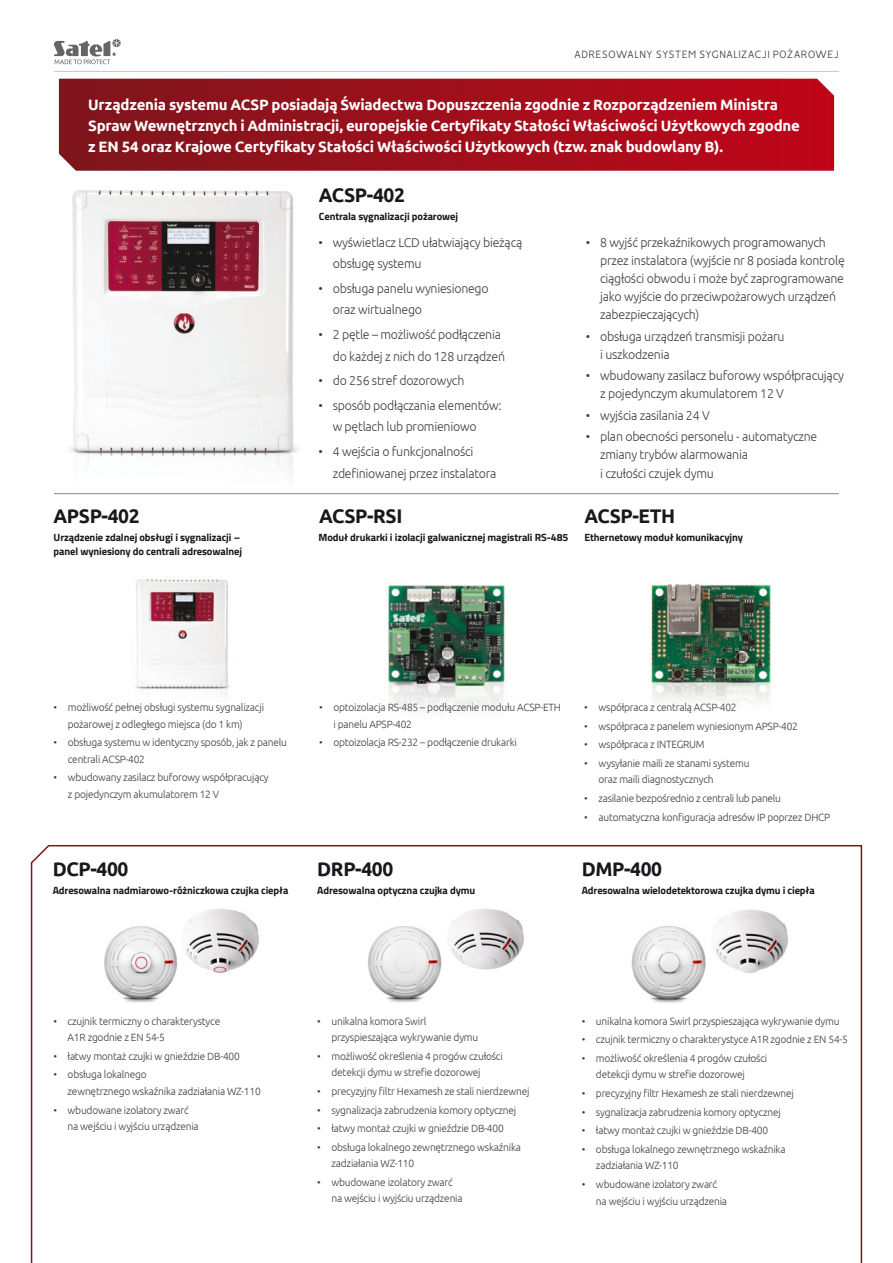
<style>
.page{position:relative;width:893px;height:1263px;background:#fff}
.page>*{position:absolute;margin:0;border:0;box-sizing:border-box;transform-origin:0 0}
.t1{font:700 19.8px "Ubuntu";letter-spacing:-.02em;color:#1a171c}
.t2{font:700 15px/21px "Ubuntu";letter-spacing:-.015em;color:#fff}
.t3{font:300 12.75px/18.1px "Ubuntu";letter-spacing:-.02em;color:#3e3e40}
.t4{font:300 12px "Vision";letter-spacing:.01em;color:#3e3e40}
.t5{font:300 10.5px/16.5px "Ubuntu";letter-spacing:-.02em;color:#3e3e40}
.t6{font:700 10.5px/13.5px "Cairo";letter-spacing:-.01em;color:#1a171c}
</style>
<div class="page">
<img style="left:70px;top:190px;width:228px;height:286px">
<svg style="left:30px;top:845px;width:833px;height:418px"></svg>
<hr style="left:54px;top:493px;width:785px;height:1px;background:#87888a">
<svg style="left:54px;top:39px;width:67px;height:25px"></svg>
<hr style="left:54px;top:71px;width:785px;height:1px;background:#c6c7c9">
<svg style="left:59px;top:79px;width:775px;height:92px;background:#9e101c"></svg>
<img style="left:651px;top:584px;width:120px;height:119px">
<img style="left:136px;top:579px;width:94px;height:117px">
<img style="left:387px;top:585px;width:118px;height:126px">
<img style="left:96px;top:903px;width:169px;height:110px">
<img style="left:361px;top:903px;width:168px;height:110px">
<img style="left:625px;top:903px;width:168px;height:110px">
<p class="t4" style="left:574px;top:48px;width:266px">ADRESOWALNY SYSTEM SYGNALIZACJI POŻAROWEJ</p>
<p class="t2" style="left:88px;top:94px;width:713px">Urządzenia systemu ACSP posiadają Świadectwa Dopuszczenia zgodnie z Rozporządzeniem Ministra<br>Spraw Wewnętrznych i Administracji, europejskie Certyfikaty Stałości Właściwości Użytkowych zgodne z EN 54 oraz Krajowe Certyfikaty Stałości Właściwości Użytkowych (tzw. znak budowlany B).</p>
<h1 class="t1" style="left:319px;top:183px;width:87px">ACSP-402</h1>
<p class="t3" style="left:333px;top:232px;width:191px;line-height:21.3px;text-indent:-14px">• wyświetlacz LCD ułatwiający bieżącą obsługę systemu</p>
<p class="t3" style="left:333px;top:278px;width:157px;line-height:21.3px;text-indent:-14px">• obsługa panelu wyniesionego oraz wirtualnego</p>
<p class="t3" style="left:333px;top:324px;width:174px;line-height:21.3px;text-indent:-14px">• 2 pętle – możliwość podłączenia do każdej z nich do 128 urządzeń</p>
<p class="t3" style="left:318px;top:371px;width:147px">• do 256 stref dozorowych</p>
<p class="t3" style="left:333px;top:395px;width:170px;line-height:21.3px;text-indent:-14px">• sposób podłączania elementów: w pętlach lub promieniowo</p>
<p class="t3" style="left:333px;top:441px;width:165px;line-height:21.3px;text-indent:-14px">• 4 wejścia o funkcjonalności zdefiniowanej przez instalatora</p>
<p class="t6" style="left:319px;top:210px;width:141px">Centrala sygnalizacji pożarowej</p>
<p class="t3" style="left:600px;top:233px;width:246px;text-indent:-14px">• 8 wyjść przekaźnikowych programowanych przez instalatora (wyjście nr 8 posiada kontrolę ciągłości obwodu i może być zaprogramowane jako wyjście do przeciwpożarowych urządzeń zabezpieczających)</p>
<p class="t3" style="left:600px;top:327px;width:186px;text-indent:-14px">• obsługa urządzeń transmisji pożaru i uszkodzenia</p>
<p class="t3" style="left:600px;top:366px;width:245px;text-indent:-14px">• wbudowany zasilacz buforowy współpracujący z pojedynczym akumulatorem 12 V</p>
<p class="t3" style="left:586px;top:406px;width:125px">• wyjścia zasilania 24 V</p>
<p class="t3" style="left:600px;top:427px;width:219px;text-indent:-14px">• plan obecności personelu - automatyczne zmiany trybów alarmowania<br>i czułości czujek dymu</p>
<h1 class="t1" style="left:54px;top:504px;width:88px">APSP-402</h1>
<h1 class="t1" style="left:319px;top:504px;width:85px">ACSP-RSI</h1>
<h1 class="t1" style="left:584px;top:504px;width:92px">ACSP-ETH</h1>
<p class="t6" style="left:54px;top:531px;width:190px">Urządzenie zdalnej obsługi i sygnalizacji – panel wyniesiony do centrali adresowalnej</p>
<p class="t6" style="left:584px;top:531px;width:160px">Ethernetowy moduł komunikacyjny</p>
<p class="t6" style="left:318px;top:531px;width:251px">Moduł drukarki i izolacji galwanicznej magistrali RS-485</p>
<p class="t5" style="left:68px;top:699px;width:198px;text-indent:-14px">• możliwość pełnej obsługi systemu sygnalizacji pożarowej z odległego miejsca (do 1 km)</p>
<p class="t5" style="left:68px;top:734px;width:221px;text-indent:-14px">• obsługa systemu w identyczny sposób, jak z panelu centrali ACSP-402</p>
<p class="t5" style="left:68px;top:769px;width:202px;text-indent:-14px">• wbudowany zasilacz buforowy współpracujący z pojedynczym akumulatorem 12 V</p>
<p class="t5" style="left:333px;top:699px;width:229px;text-indent:-14px">• optoizolacja RS-485 – podłączenie modułu ACSP-ETH i panelu APSP-402</p>
<p class="t5" style="left:319px;top:734px;width:199px">• optoizolacja RS-232 – podłączenie drukarki</p>
<p class="t5" style="left:584px;top:699px;width:154px">• współpraca z centralą ACSP-402</p>
<p class="t5" style="left:584px;top:717px;width:215px">• współpraca z panelem wyniesionym APSP-402</p>
<p class="t5" style="left:584px;top:736px;width:122px">• współpraca z INTEGRUM</p>
<p class="t5" style="left:598px;top:755px;width:153px;text-indent:-14px">• wysyłanie maili ze stanami systemu oraz maili diagnostycznych</p>
<p class="t5" style="left:584px;top:790px;width:198px">• zasilanie bezpośrednio z centrali lub panelu</p>
<p class="t5" style="left:584px;top:808px;width:247px">• automatyczna konfiguracja adresów IP poprzez DHCP</p>
<h1 class="t1" style="left:53px;top:857px;width:77px">DCP-400</h1>
<h1 class="t1" style="left:317px;top:857px;width:78px">DRP-400</h1>
<h1 class="t1" style="left:582px;top:857px;width:82px">DMP-400</h1>
<p class="t6" style="left:53px;top:884px;width:237px">Adresowalna nadmiarowo-różniczkowa czujka ciepła</p>
<p class="t6" style="left:317px;top:884px;width:160px">Adresowalna optyczna czujka dymu</p>
<p class="t6" style="left:582px;top:884px;width:235px">Adresowalna wielodetektorowa czujka dymu i ciepła</p>
<p class="t5" style="left:68px;top:1012px;width:154px;text-indent:-14px">• czujnik termiczny o charakterystyce<br>A1R zgodnie z EN 54-5</p>
<p class="t5" style="left:53px;top:1047px;width:188px">• łatwy montaż czujki w gnieździe DB-400</p>
<p class="t5" style="left:68px;top:1066px;width:195px;text-indent:-14px">• obsługa lokalnego<br>zewnętrznego wskaźnika zadziałania WZ-110</p>
<p class="t5" style="left:68px;top:1101px;width:133px;text-indent:-14px">• wbudowane izolatory zwarć na wejściu i wyjściu urządzenia</p>
<p class="t5" style="left:331px;top:1012px;width:148px;text-indent:-14px">• unikalna komora Swirl przyspieszająca wykrywanie dymu</p>
<p class="t5" style="left:331px;top:1047px;width:173px;text-indent:-14px">• możliwość określenia 4 progów czułości detekcji dymu w strefie dozorowej</p>
<p class="t5" style="left:317px;top:1083px;width:214px">• precyzyjny filtr Hexamesh ze stali nierdzewnej</p>
<p class="t5" style="left:317px;top:1101px;width:201px">• sygnalizacja zabrudzenia komory optycznej</p>
<p class="t5" style="left:317px;top:1120px;width:188px">• łatwy montaż czujki w gnieździe DB-400</p>
<p class="t5" style="left:331px;top:1138px;width:191px;text-indent:-14px">• obsługa lokalnego zewnętrznego wskaźnika zadziałania WZ-110</p>
<p class="t5" style="left:331px;top:1174px;width:133px;text-indent:-14px">• wbudowane izolatory zwarć na wejściu i wyjściu urządzenia</p>
<p class="t5" style="left:582px;top:1012px;width:259px">• unikalna komora Swirl przyspieszająca wykrywanie dymu</p>
<p class="t5" style="left:582px;top:1031px;width:268px">• czujnik termiczny o charakterystyce A1R zgodnie z EN 54-5</p>
<p class="t5" style="left:596px;top:1050px;width:173px;text-indent:-14px">• możliwość określenia 4 progów czułości detekcji dymu w strefie dozorowej</p>
<p class="t5" style="left:582px;top:1085px;width:214px">• precyzyjny filtr Hexamesh ze stali nierdzewnej</p>
<p class="t5" style="left:582px;top:1103px;width:201px">• sygnalizacja zabrudzenia komory optycznej</p>
<p class="t5" style="left:582px;top:1122px;width:188px">• łatwy montaż czujki w gnieździe DB-400</p>
<p class="t5" style="left:596px;top:1141px;width:191px;text-indent:-14px">• obsługa lokalnego zewnętrznego wskaźnika zadziałania WZ-110</p>
<p class="t5" style="left:596px;top:1176px;width:133px;text-indent:-14px">• wbudowane izolatory zwarć na wejściu i wyjściu urządzenia</p>
</div>
